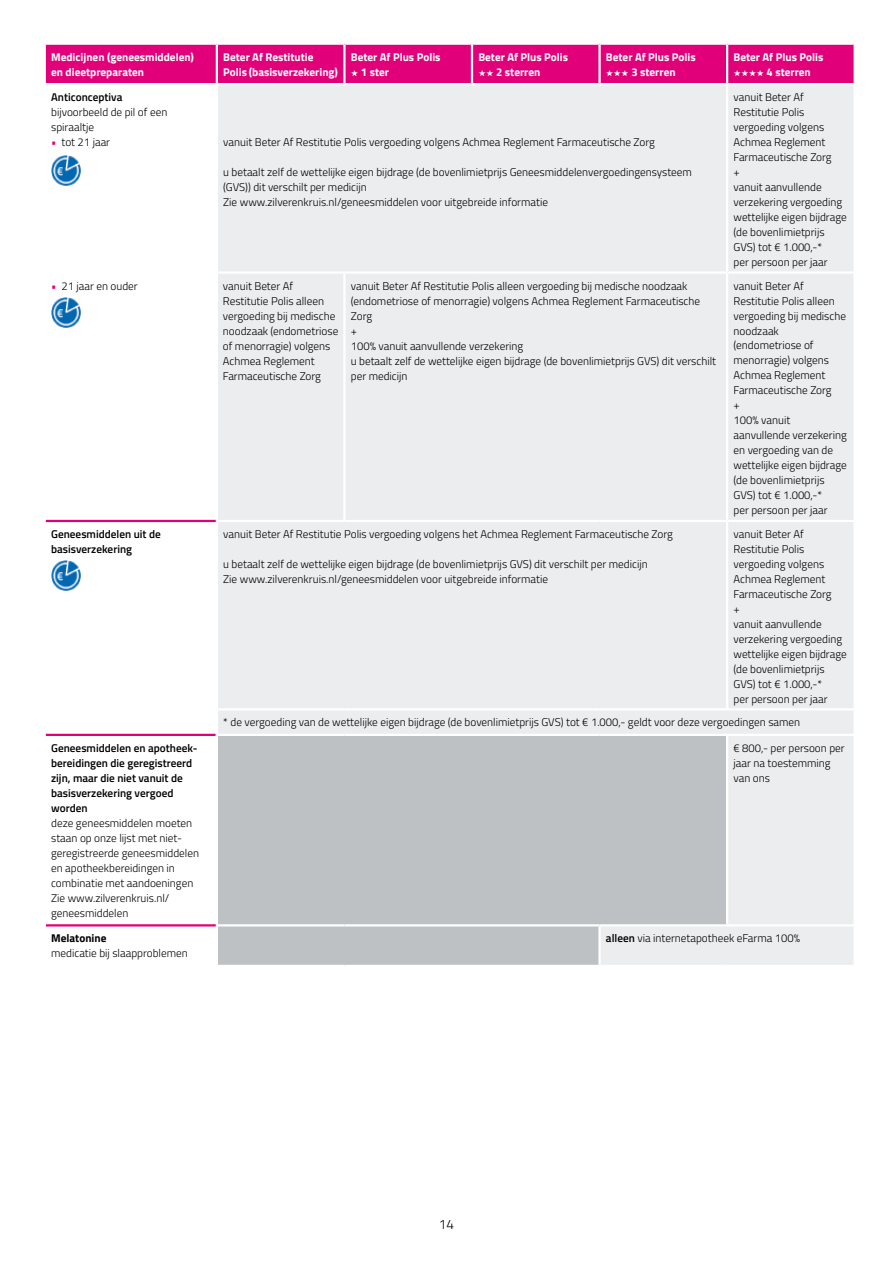
<style>
.page{position:relative;width:893px;height:1263px;background:#fff}
.page>*{position:absolute;margin:0;border:0;box-sizing:border-box;transform-origin:0 0}
.t1{font:300 13.5px "Titillium Web";color:#000}
.t2{font:300 11.25px/15px "Titillium Web";color:#000}
.t3{font:700 11.25px/15px "Titillium Web";color:#fff}
.t4{font:600 11.25px/15px "Titillium Web";color:#000}
.t5{font:700 11.25px "Titillium Web";color:#000}
.s1{color:#e2007a}
.s2{font-weight:600}
</style>
<div class="page">
<div style="left:218px;top:85px;width:636px;height:880px;background:#ebedee"></div>
<div style="left:218px;top:736px;width:509px;height:229px;background:#bdc1c4"></div>
<hr style="left:726px;top:85px;width:2px;height:186px;background:#fff">
<hr style="left:216px;top:271px;width:128px;height:3px;background:#fff">
<hr style="left:344px;top:271px;width:128px;height:3px;background:#fff">
<hr style="left:343px;top:274px;width:3px;height:246px;background:#fff">
<hr style="left:472px;top:271px;width:128px;height:3px;background:#fff">
<hr style="left:600px;top:271px;width:127px;height:3px;background:#fff">
<hr style="left:727px;top:271px;width:129px;height:3px;background:#fff">
<hr style="left:726px;top:274px;width:2px;height:246px;background:#fff">
<hr style="left:216px;top:520px;width:128px;height:2px;background:#fff">
<hr style="left:344px;top:520px;width:128px;height:2px;background:#fff">
<hr style="left:472px;top:520px;width:128px;height:2px;background:#fff">
<hr style="left:600px;top:520px;width:127px;height:2px;background:#fff">
<hr style="left:727px;top:520px;width:129px;height:2px;background:#fff">
<hr style="left:726px;top:522px;width:2px;height:186px;background:#fff">
<hr style="left:726px;top:736px;width:2px;height:188px;background:#fff">
<hr style="left:216px;top:924px;width:128px;height:2px;background:#fff">
<hr style="left:344px;top:924px;width:128px;height:2px;background:#fff">
<hr style="left:472px;top:924px;width:128px;height:2px;background:#fff">
<hr style="left:600px;top:924px;width:127px;height:2px;background:#fff">
<hr style="left:598px;top:926px;width:3px;height:39px;background:#fff">
<hr style="left:727px;top:924px;width:129px;height:2px;background:#fff">
<hr style="left:46px;top:520px;width:170px;height:2px;background:#e2007a">
<hr style="left:46px;top:734px;width:170px;height:2px;background:#e2007a">
<hr style="left:46px;top:924px;width:170px;height:2px;background:#e2007a">
<hr style="left:216px;top:708px;width:128px;height:2px;background:#fff">
<hr style="left:344px;top:708px;width:128px;height:2px;background:#fff">
<hr style="left:472px;top:708px;width:128px;height:2px;background:#fff">
<hr style="left:600px;top:708px;width:127px;height:2px;background:#fff">
<hr style="left:727px;top:708px;width:129px;height:2px;background:#fff">
<hr style="left:216px;top:734px;width:128px;height:2px;background:#fff">
<hr style="left:344px;top:734px;width:128px;height:2px;background:#fff">
<hr style="left:472px;top:734px;width:128px;height:2px;background:#fff">
<hr style="left:600px;top:734px;width:127px;height:2px;background:#fff">
<hr style="left:727px;top:734px;width:129px;height:2px;background:#fff">
<img style="left:51px;top:560px;width:30px;height:31px">
<img style="left:51px;top:297px;width:30px;height:31px">
<img style="left:51px;top:155px;width:30px;height:31px">
<svg style="left:45px;top:44px;width:810px;height:40px;background:#e30f81"></svg>
<p class="t3" style="left:51px;top:49px;width:144px">Medicijnen (geneesmiddelen) en dieetpreparaten</p>
<p class="t3" style="left:223px;top:49px;width:116px">Beter Af Restitutie<br>Polis (basisverzekering)</p>
<p class="t3" style="left:361px;top:49px;width:81px;text-indent:-10px">Beter Af Plus Polis<br>1 ster</p>
<p class="t3" style="left:496px;top:49px;width:74px;text-indent:-18px">Beter Af Plus Polis<br>2 sterren</p>
<p class="t3" style="left:606px;top:49px;width:91px;text-align:center">Beter Af Plus Polis<br>3 sterren</p>
<p class="t3" style="left:767px;top:49px;width:58px;text-indent:-33px">Beter Af Plus Polis<br>4 sterren</p>
<p class="t4" style="left:51px;top:89px;width:73px">Anticonceptiva</p>
<p class="t2" style="left:51px;top:104px;width:118px">bijvoorbeeld de pil of een spiraaltje</p>
<p class="t2" style="left:51px;top:134px;width:60px"><span class="s1">•</span> tot 21 jaar</p>
<p class="t2" style="left:223px;top:134px;width:433px">vanuit Beter Af Restitutie Polis vergoeding volgens Achmea Reglement Farmaceutische Zorg</p>
<p class="t2" style="left:223px;top:164px;width:470px">u betaalt zelf de wettelijke eigen bijdrage (de bovenlimietprijs Geneesmiddelenvergoedingensysteem (GVS)) dit verschilt per medicijn<br>Zie www.zilverenkruis.nl/geneesmiddelen voor uitgebreide informatie</p>
<p class="t2" style="left:733px;top:89px;width:115px">vanuit Beter Af<br>Restitutie Polis vergoeding volgens<br>Achmea Reglement<br>Farmaceutische Zorg<br>+<br>vanuit aanvullende verzekering vergoeding wettelijke eigen bijdrage (de bovenlimietprijs<br>GVS) tot € 1.000,-*<br>per persoon per jaar</p>
<p class="t2" style="left:51px;top:278px;width:88px"><span class="s1">•</span> 21 jaar en ouder</p>
<p class="t2" style="left:223px;top:278px;width:117px">vanuit Beter Af<br>Restitutie Polis alleen vergoeding bij medische noodzaak (endometriose of menorragie) volgens<br>Achmea Reglement<br>Farmaceutische Zorg</p>
<p class="t2" style="left:351px;top:278px;width:367px">vanuit Beter Af Restitutie Polis alleen vergoeding bij medische noodzaak (endometriose of menorragie) volgens Achmea Reglement Farmaceutische Zorg<br>+<br>100% vanuit aanvullende verzekering<br>u betaalt zelf de wettelijke eigen bijdrage (de bovenlimietprijs GVS) dit verschilt per medicijn</p>
<p class="t2" style="left:733px;top:277px;width:115px">vanuit Beter Af<br>Restitutie Polis alleen vergoeding bij medische noodzaak (endometriose of menorragie) volgens<br>Achmea Reglement<br>Farmaceutische Zorg<br>+<br>100% vanuit aanvullende verzekering en vergoeding van de wettelijke eigen bijdrage (de bovenlimietprijs<br>GVS) tot € 1.000,-*<br>per persoon per jaar</p>
<p class="t4" style="left:51px;top:526px;width:111px">Geneesmiddelen uit de basisverzekering</p>
<p class="t2" style="left:223px;top:526px;width:451px">vanuit Beter Af Restitutie Polis vergoeding volgens het Achmea Reglement Farmaceutische Zorg</p>
<p class="t2" style="left:223px;top:556px;width:426px">u betaalt zelf de wettelijke eigen bijdrage (de bovenlimietprijs GVS) dit verschilt per medicijn<br>Zie www.zilverenkruis.nl/geneesmiddelen voor uitgebreide informatie</p>
<p class="t2" style="left:733px;top:526px;width:115px">vanuit Beter Af<br>Restitutie Polis vergoeding volgens<br>Achmea Reglement<br>Farmaceutische Zorg<br>+<br>vanuit aanvullende verzekering vergoeding wettelijke eigen bijdrage (de bovenlimietprijs<br>GVS) tot € 1.000,-*<br>per persoon per jaar</p>
<p class="t2" style="left:223px;top:714px;width:578px">* de vergoeding van de wettelijke eigen bijdrage (de bovenlimietprijs GVS) tot € 1.000,- geldt voor deze vergoedingen samen</p>
<p class="t4" style="left:51px;top:740px;width:148px">Geneesmiddelen en apotheek&shy;bereidingen die geregistreerd zijn, maar die niet vanuit de basisverzekering vergoed worden</p>
<p class="t2" style="left:51px;top:815px;width:149px">deze geneesmiddelen moeten staan op onze lijst met niet&shy;geregistreerde geneesmiddelen en apotheekbereidingen in combinatie met aandoeningen<br>Zie www.zilverenkruis.nl/ geneesmiddelen</p>
<p class="t5" style="left:51px;top:930px;width:57px">Melatonine</p>
<p class="t2" style="left:51px;top:945px;width:138px">medicatie bij slaapproblemen</p>
<p class="t1" style="left:439px;top:1214px;width:17px">14</p>
<p class="t2" style="left:733px;top:740px;width:113px">€ 800,- per persoon per jaar na toestemming van ons</p>
<p class="t2" style="left:606px;top:930px;width:196px"><span class="s2">alleen</span> via internetapotheek eFarma 100%</p>
</div>
